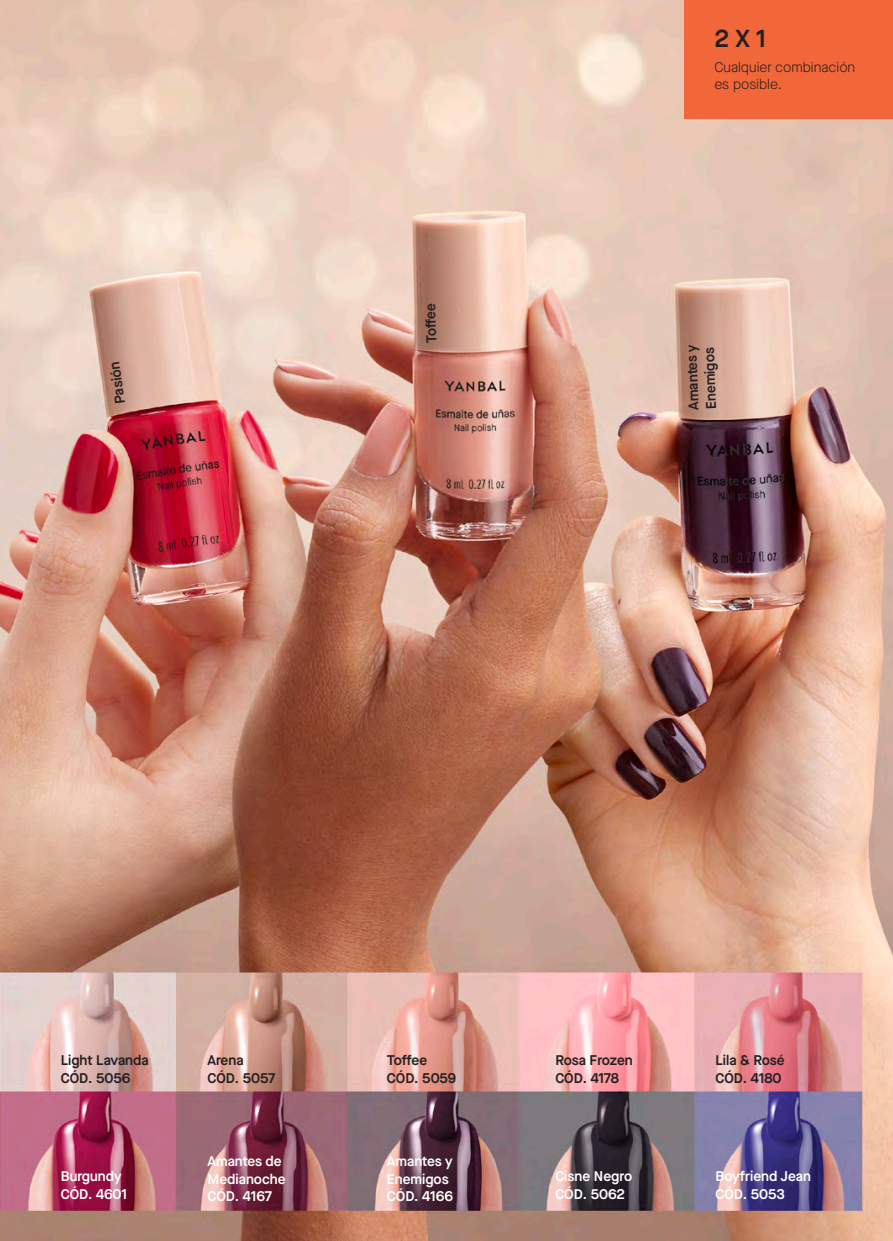
<style>
.page{position:relative;width:893px;height:1241px;background:#fff}
.page>*{position:absolute;margin:0;border:0;box-sizing:border-box;transform-origin:0 0}
.t1{font:600 24.5px "Maison Neue";color:#231f20}
.t2{font:600 14px/17.5px "Maison Neue";color:#231f20}
.t3{font:600 14px/17.5px "Maison Neue";color:#fff}
.t4{font:300 14px/17.5px "Maison Neue";color:#231f20}
</style>
<div class="page">
<img style="left:0;top:0;width:893px;height:1240px">
<div style="left:685px;top:0;width:208px;height:119px;background:#f26739"></div>
<p class="t2" style="left:111px;top:405px;width:44px;rotate:-98deg">Pasión</p>
<p class="t2" style="left:422px;top:343px;width:42px;rotate:-92deg">Toffee</p>
<h1 class="t1" style="left:714px;top:21px;width:53px">2 X 1</h1>
<p class="t4" style="left:714px;top:58px;width:142px">Cualquier combinación es posible.</p>
<p class="t2" style="left:685px;top:410px;width:67px;rotate:-92deg">Amantes y<br>Enemigos</p>
<p class="t2" style="left:61px;top:1051px;width:89px">Light Lavanda<br>CÓD. 5056</p>
<p class="t2" style="left:387px;top:1051px;width:71px">Toffee<br>CÓD. 5059</p>
<p class="t2" style="left:207px;top:1051px;width:69px">Arena<br>CÓD. 5057</p>
<p class="t2" style="left:555px;top:1051px;width:79px">Rosa Frozen<br>CÓD. 4178</p>
<p class="t2" style="left:715px;top:1051px;width:71px">Lila &amp; Rosé<br>CÓD. 4180</p>
<p class="t3" style="left:207px;top:1152px;width:80px">Amantes de<br>Medianoche<br>CÓD. 4167</p>
<p class="t3" style="left:387px;top:1152px;width:67px">Amantes y<br>Enemigos<br>CÓD. 4166</p>
<p class="t3" style="left:61px;top:1166px;width:68px">Burgundy<br>CÓD. 4601</p>
<p class="t3" style="left:715px;top:1166px;width:97px">Boyfriend Jean<br>CÓD. 5053</p>
<p class="t3" style="left:555px;top:1166px;width:78px">Cisne Negro<br>CÓD. 5062</p>
</div>
